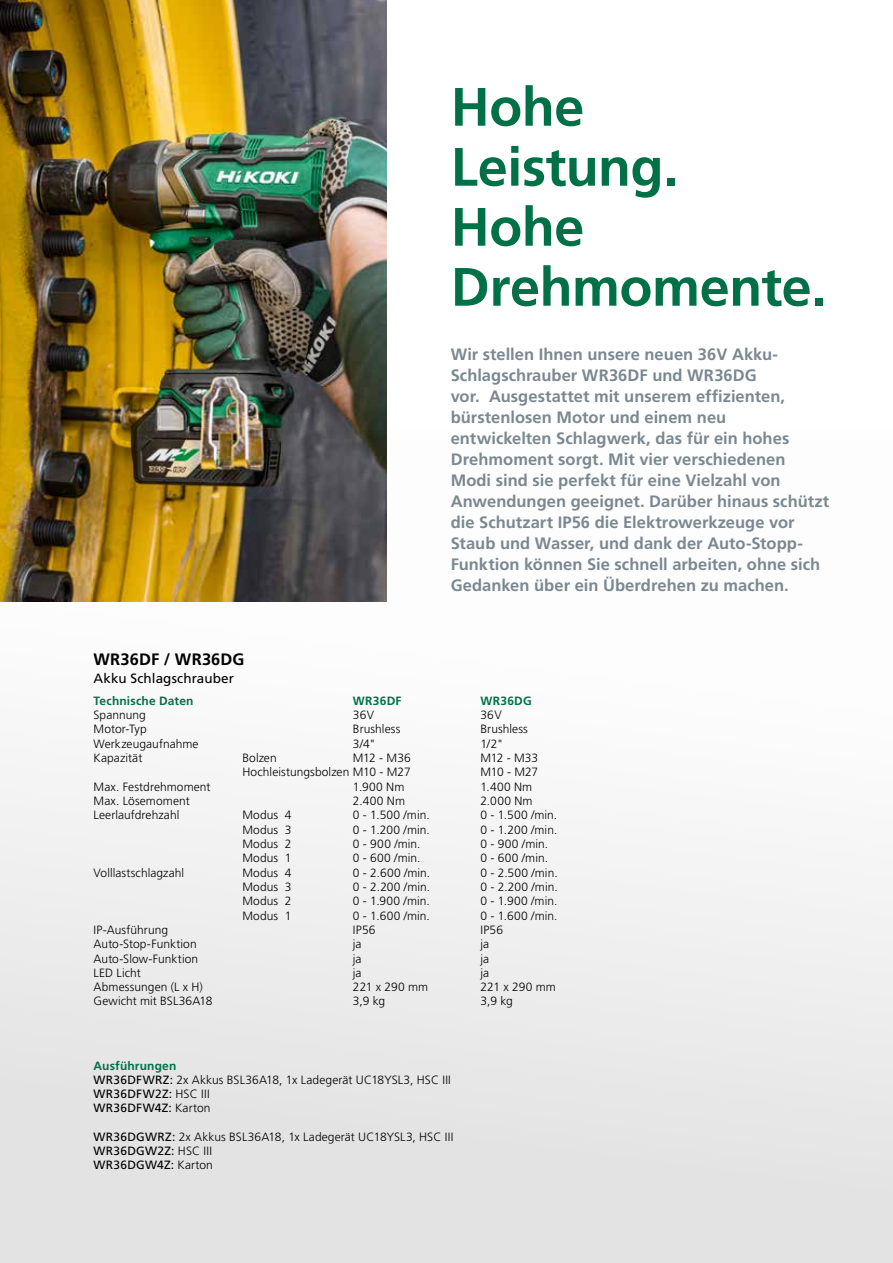
<style>
.page{position:relative;width:893px;height:1263px;background:#fff}
.page>*{position:absolute;margin:0;border:0;box-sizing:border-box;transform-origin:0 0}
.t1{font:700 54px/60px "Frutiger LT Std";letter-spacing:-.01em;color:#007147}
.t2{font:700 16.5px/21px "Frutiger LT Std";color:#7a8891}
.t3{font:700 16.5px "Frutiger LT Std";letter-spacing:.005em;color:#000}
.t4{font:13.5px "Frutiger LT Std";letter-spacing:.01em;color:#000}
.t5{font:300 12px/14.2px "Frutiger LT Std";letter-spacing:.005em;color:#000}
.t6{font:700 12px "Frutiger LT Std";letter-spacing:.015em;color:#007147}
.s1{font-weight:700;color:#007147}
.s2{font-weight:400}
</style>
<div class="page">
<div style="left:0;top:429px;width:893px;height:834px;background:linear-gradient(to bottom,#fff,#e1e1e2)"></div>
<img style="left:0;top:0;width:387px;height:602px">
<h1 class="t1" style="left:451px;top:77px;width:377px">Hohe<br>Leistung.<br>Hohe<br>Drehmomente.</h1>
<p class="t2" style="left:451px;top:344px;width:380px">Wir stellen Ihnen unsere neuen 36V Akku-Schlagschrauber WR36DF und WR36DG<br>vor. Ausgestattet mit unserem effizienten, bürstenlosen Motor und einem neu entwickelten Schlagwerk, das für ein hohes Drehmoment sorgt. Mit vier verschiedenen Modi sind sie perfekt für eine Vielzahl von Anwendungen geeignet. Darüber hinaus schützt die Schutzart IP56 die Elektrowerkzeuge vor Staub und Wasser, und dank der Auto-Stopp-Funktion können Sie schnell arbeiten, ohne sich Gedanken über ein Überdrehen zu machen.</p>
<h2 class="t3" style="left:94px;top:649px;width:152px">WR36DF / WR36DG</h2>
<p class="t4" style="left:94px;top:670px;width:142px">Akku Schlagschrauber</p>
<p class="t6" style="left:94px;top:693px;width:102px">Technische Daten</p>
<p class="t6" style="left:353px;top:693px;width:50px">WR36DF</p>
<p class="t6" style="left:480px;top:693px;width:53px">WR36DG</p>
<p class="t5" style="left:94px;top:708px;width:54px">Spannung</p>
<p class="t5" style="left:353px;top:708px;width:23px">36V</p>
<p class="t5" style="left:480px;top:708px;width:23px">36V</p>
<p class="t5" style="left:94px;top:722px;width:55px">Motor-Typ</p>
<p class="t5" style="left:353px;top:722px;width:49px">Brushless</p>
<p class="t5" style="left:480px;top:722px;width:49px">Brushless</p>
<p class="t5" style="left:94px;top:737px;width:107px">Werkzeugaufnahme</p>
<p class="t5" style="left:353px;top:737px;width:24px">3/4"</p>
<p class="t5" style="left:480px;top:737px;width:25px">1/2"</p>
<p class="t5" style="left:94px;top:751px;width:50px">Kapazität</p>
<p class="t5" style="left:242px;top:751px;width:36px">Bolzen</p>
<p class="t5" style="left:353px;top:751px;width:59px">M12 - M36</p>
<p class="t5" style="left:480px;top:751px;width:59px">M12 - M33</p>
<p class="t5" style="left:242px;top:765px;width:170px">Hochleistungsbolzen M10 - M27</p>
<p class="t5" style="left:480px;top:765px;width:59px">M10 - M27</p>
<p class="t5" style="left:94px;top:780px;width:119px">Max. Festdrehmoment</p>
<p class="t5" style="left:353px;top:780px;width:53px">1.900 Nm</p>
<p class="t5" style="left:480px;top:780px;width:53px">1.400 Nm</p>
<p class="t5" style="left:94px;top:794px;width:98px">Max. Lösemoment</p>
<p class="t5" style="left:353px;top:794px;width:54px">2.400 Nm</p>
<p class="t5" style="left:480px;top:794px;width:54px">2.000 Nm</p>
<p class="t5" style="left:94px;top:808px;width:87px">Leerlaufdrehzahl</p>
<p class="t5" style="left:242px;top:808px;width:51px">Modus 4</p>
<p class="t5" style="left:353px;top:808px;width:78px">0 - 1.500 /min.</p>
<p class="t5" style="left:480px;top:808px;width:78px">0 - 1.500 /min.</p>
<p class="t5" style="left:242px;top:822px;width:51px">Modus 3</p>
<p class="t5" style="left:353px;top:822px;width:78px">0 - 1.200 /min.</p>
<p class="t5" style="left:480px;top:822px;width:78px">0 - 1.200 /min.</p>
<p class="t5" style="left:242px;top:837px;width:51px">Modus 2</p>
<p class="t5" style="left:353px;top:837px;width:69px">0 - 900 /min.</p>
<p class="t5" style="left:480px;top:837px;width:69px">0 - 900 /min.</p>
<p class="t5" style="left:242px;top:851px;width:51px">Modus 1</p>
<p class="t5" style="left:353px;top:851px;width:69px">0 - 600 /min.</p>
<p class="t5" style="left:480px;top:851px;width:69px">0 - 600 /min.</p>
<p class="t5" style="left:94px;top:865px;width:92px">Volllastschlagzahl</p>
<p class="t5" style="left:242px;top:865px;width:51px">Modus 4</p>
<p class="t5" style="left:353px;top:865px;width:79px">0 - 2.600 /min.</p>
<p class="t5" style="left:481px;top:865px;width:79px">0 - 2.500 /min.</p>
<p class="t5" style="left:242px;top:880px;width:51px">Modus 3</p>
<p class="t5" style="left:353px;top:880px;width:79px">0 - 2.200 /min.</p>
<p class="t5" style="left:481px;top:880px;width:79px">0 - 2.200 /min.</p>
<p class="t5" style="left:242px;top:894px;width:51px">Modus 2</p>
<p class="t5" style="left:353px;top:894px;width:78px">0 - 1.900 /min.</p>
<p class="t5" style="left:481px;top:894px;width:78px">0 - 1.900 /min.</p>
<p class="t5" style="left:242px;top:908px;width:51px">Modus 1</p>
<p class="t5" style="left:353px;top:908px;width:78px">0 - 1.600 /min.</p>
<p class="t5" style="left:481px;top:908px;width:78px">0 - 1.600 /min.</p>
<p class="t5" style="left:94px;top:923px;width:76px">IP-Ausführung</p>
<p class="t5" style="left:353px;top:923px;width:24px">IP56</p>
<p class="t5" style="left:481px;top:923px;width:24px">IP56</p>
<p class="t5" style="left:94px;top:937px;width:105px">Auto-Stop-Funktion</p>
<p class="t5" style="left:353px;top:937px;width:10px">ja</p>
<p class="t5" style="left:481px;top:937px;width:10px">ja</p>
<p class="t5" style="left:94px;top:951px;width:106px">Auto-Slow-Funktion</p>
<p class="t5" style="left:353px;top:951px;width:10px">ja</p>
<p class="t5" style="left:481px;top:951px;width:10px">ja</p>
<p class="t5" style="left:94px;top:966px;width:49px">LED Licht</p>
<p class="t5" style="left:353px;top:966px;width:10px">ja</p>
<p class="t5" style="left:481px;top:966px;width:10px">ja</p>
<p class="t5" style="left:94px;top:980px;width:111px">Abmessungen (L x H)</p>
<p class="t5" style="left:353px;top:980px;width:77px">221 x 290 mm</p>
<p class="t5" style="left:481px;top:980px;width:77px">221 x 290 mm</p>
<p class="t5" style="left:94px;top:994px;width:120px">Gewicht mit BSL36A18</p>
<p class="t5" style="left:353px;top:994px;width:34px">3,9 kg</p>
<p class="t5" style="left:481px;top:994px;width:34px">3,9 kg</p>
<p class="t5" style="left:94px;top:1058px;width:359px"><span class="s1">Ausführungen<br></span><span class="s2">WR36DFWRZ:</span> 2x Akkus BSL36A18, 1x Ladegerät UC18YSL3, HSC III<br><span class="s2">WR36DFW2Z:</span> HSC III<br><span class="s2">WR36DFW4Z:</span> Karton</p>
<p class="t5" style="left:94px;top:1130px;width:361px"><span class="s2">WR36DGWRZ:</span> 2x Akkus BSL36A18, 1x Ladegerät UC18YSL3, HSC III<br><span class="s2">WR36DGW2Z:</span> HSC III<br><span class="s2">WR36DGW4Z:</span> Karton</p>
</div>
